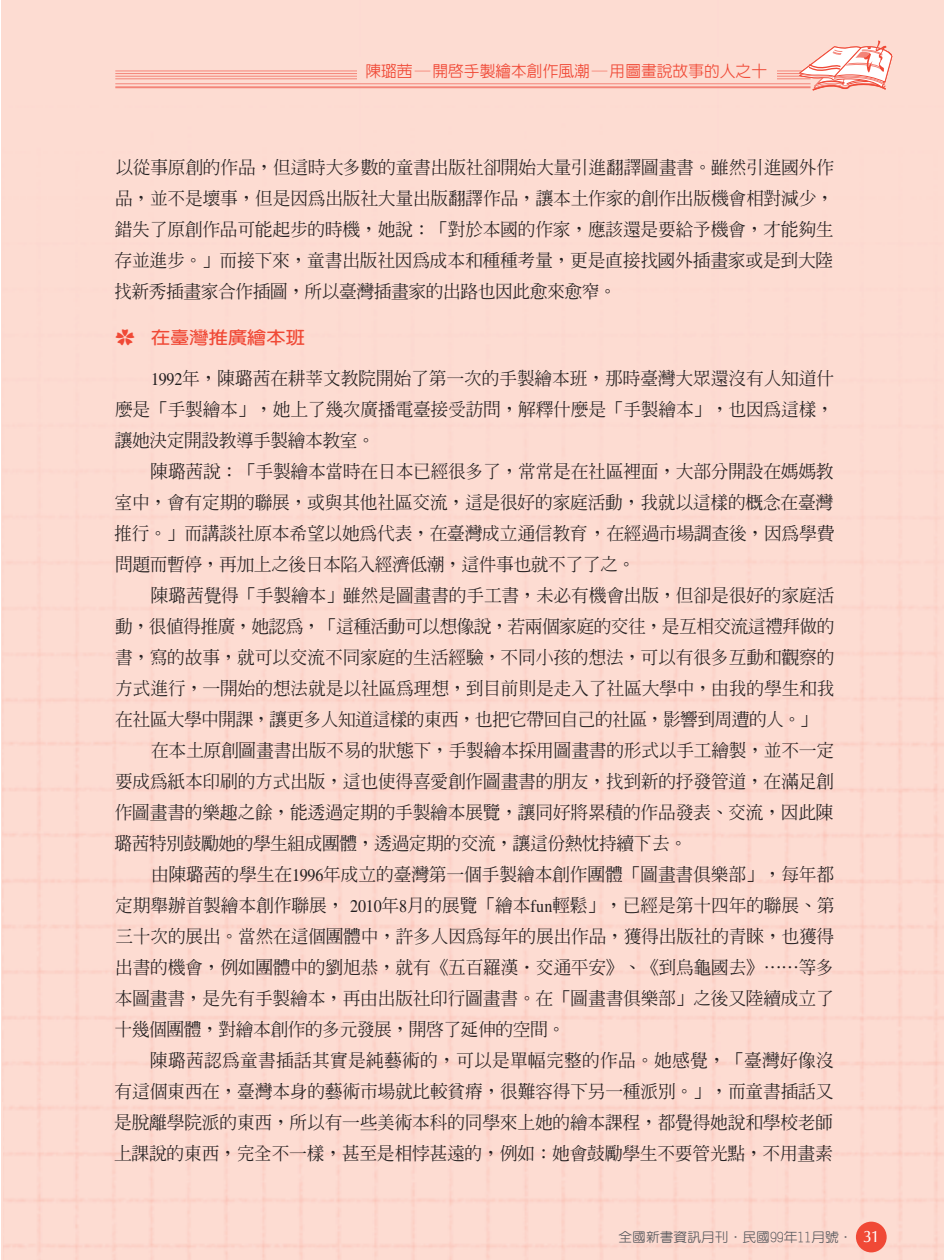
<style>
.page{position:relative;width:945px;height:1260px;background:#fff}
.page>*{position:absolute;margin:0;border:0;box-sizing:border-box;transform-origin:0 0}
.t1{font:17.85px/31px "AR Ming B5 Medium E Ten B5 H";letter-spacing:-.02em;color:#231f20;text-align:justify}
.t2{font:17.85px "AR Ming B5 Medium E Ten B5 H";letter-spacing:.01em;color:#231f20}
.t3{font:17.32px "AR Yuan B5 Bold E Ten B5 H";color:#f04936;scale:1.11 1}
.t4{font:15.75px "AR New Hei B5 Medium E Ten B5 H";color:#f04936}
.t5{font:13.12px "AR Yuan B5 Medium E Ten B5 H";color:#5a5b5f;scale:1.05 1}
.s1{font-family:"Koz Go Pro Extra Light 90 msp RKSJ H"}
.s2{font-family:"Times"}
.s3{font-family:"CG Omega";font-size:16.62px;color:#fff}
</style>
<div class="page">
<div style="left:1px;top:0;width:943px;height:1260px;background:#fddcd2"></div>
<hr style="left:115px;top:71px;width:696px;height:1px;background:#f48478">
<hr style="left:115px;top:73px;width:696px;height:1px;background:#f48478">
<hr style="left:115px;top:76px;width:696px;height:1px;background:#f48478">
<hr style="left:115px;top:79px;width:696px;height:1px;background:#f48478">
<hr style="left:115px;top:83px;width:696px;height:1px;background:#f48478">
<hr style="left:115px;top:86px;width:696px;height:2px;background:#f48478">
<svg style="left:799px;top:40px;width:94px;height:52px"></svg>
<div style="left:357px;top:57px;width:419px;height:24px;background:#fddcd2"></div>
<p class="t4" style="left:365px;top:65px;width:403px">陳璐茜─開啟手製繪本創作風潮─用圖畫說故事的人之十</p>
<p class="t1" style="left:114px;top:155px;width:722px">以從事原創的作品，但這時大多數的童書出版社卻開始大量引進翻譯圖畫書。雖然引進國外作品，並不是壞事，但是因為出版社大量出版翻譯作品，讓本土作家的創作出版機會相對減少，錯失了原創作品可能起步的時機，她說：「對於本國的作家，應該還是要給予機會，才能夠生存並進步。」而接下來，童書出版社因為成本和種種考量，更是直接找國外插畫家或是到大陸找新秀插畫家合作插圖，所以臺灣插畫家的出路也因此愈來愈窄。</p>
<p class="t3" style="left:115px;top:331px;width:172px"><span class="s1">✿</span> 在臺灣推廣繪本班</p>
<p class="t1" style="left:115px;top:366px;width:721px;text-indent:36px"><span class="s2">1992</span>年，陳璐茜在耕莘文教院開始了第一次的手製繪本班，那時臺灣大眾還沒有人知道什麼是「手製繪本」，她上了幾次廣播電臺接受訪問，解釋什麼是「手製繪本」，也因為這樣，讓她決定開設教導手製繪本教室。</p>
<p class="t1" style="left:114px;top:458px;width:722px;text-indent:36px">陳璐茜說：「手製繪本當時在日本已經很多了，常常是在社區裡面，大部分開設在媽媽教室中，會有定期的聯展，或與其他社區交流，這是很好的家庭活動，我就以這樣的概念在臺灣推行。」而講談社原本希望以她為代表，在臺灣成立通信教育，在經過市場調查後，因為學費問題而暫停，再加上之後日本陷入經濟低潮，這件事也就不了了之。</p>
<p class="t1" style="left:151px;top:582px;width:685px">陳璐茜覺得「手製繪本」雖然是圖畫書的手工書，未必有機會出版，但卻是很好的家庭活</p>
<p class="t1" style="left:115px;top:613px;width:721px">動，很值得推廣，她認為，「這種活動可以想像說，若兩個家庭的交往，是互相交流這禮拜做的</p>
<p class="t1" style="left:115px;top:644px;width:721px">書，寫的故事，就可以交流不同家庭的生活經驗，不同小孩的想法，可以有很多互動和觀察的</p>
<p class="t1" style="left:115px;top:675px;width:721px">方式進行，一開始的想法就是以社區為理想，到目前則是走入了社區大學中，由我的學生和我</p>
<p class="t1" style="left:115px;top:706px;width:704px">在社區大學中開課，讓更多人知道這樣的東西，也把它帶回自己的社區，影響到周遭的人。」</p>
<p class="t1" style="left:151px;top:737px;width:685px">在本土原創圖畫書出版不易的狀態下，手製繪本採用圖畫書的形式以手工繪製，並不一定</p>
<p class="t1" style="left:115px;top:768px;width:720px">要成為紙本印刷的方式出版，這也使得喜愛創作圖畫書的朋友，找到新的抒發管道，在滿足創</p>
<p class="t1" style="left:115px;top:799px;width:720px">作圖畫書的樂趣之餘，能透過定期的手製繪本展覽，讓同好將累積的作品發表、交流，因此陳</p>
<p class="t1" style="left:115px;top:830px;width:574px">璐茜特別鼓勵她的學生組成團體，透過定期的交流，讓這份熱忱持續下去。</p>
<p class="t1" style="left:151px;top:861px;width:685px">由陳璐茜的學生在<span class="s2">1996</span>年成立的臺灣第一個手製繪本創作團體「圖畫書俱樂部」，每年都</p>
<p class="t1" style="left:115px;top:892px;width:721px">定期舉辦首製繪本創作聯展， <span class="s2">2010</span>年<span class="s2">8</span>月的展覽「繪本<span class="s2">fun</span>輕鬆」，已經是第十四年的聯展、第</p>
<p class="t1" style="left:115px;top:923px;width:720px">三十次的展出。當然在這個團體中，許多人因為每年的展出作品，獲得出版社的青睞，也獲得</p>
<p class="t1" style="left:115px;top:954px;width:720px">出書的機會，例如團體中的劉旭恭，就有《五百羅漢‧交通平安》、《到烏龜國去》⋯⋯等多</p>
<p class="t1" style="left:115px;top:985px;width:720px">本圖畫書，是先有手製繪本，再由出版社印行圖畫書。在「圖畫書俱樂部」之後又陸續成立了</p>
<p class="t1" style="left:115px;top:1016px;width:452px">十幾個團體，對繪本創作的多元發展，開啟了延伸的空間。</p>
<p class="t2" style="left:150px;top:1053px;width:685px">陳璐茜認為童書插話其實是純藝術的，可以是單幅完整的作品。她感覺，「臺灣好像沒</p>
<p class="t1" style="left:115px;top:1078px;width:720px">有這個東西在，臺灣本身的藝術市場就比較貧瘠，很難容得下另一種派別。」，而童書插話又</p>
<p class="t1" style="left:114px;top:1109px;width:720px">是脫離學院派的東西，所以有一些美術本科的同學來上她的繪本課程，都覺得她說和學校老師</p>
<p class="t1" style="left:114px;top:1140px;width:720px">上課說的東西，完全不一樣，甚至是相悖甚遠的，例如：她會鼓勵學生不要管光點，不用畫素</p>
<p class="t5" style="left:618px;top:1232px;width:250px">全國新書資訊月刊．民國99年11月號． <span class="s3">31</span></p>
</div>
